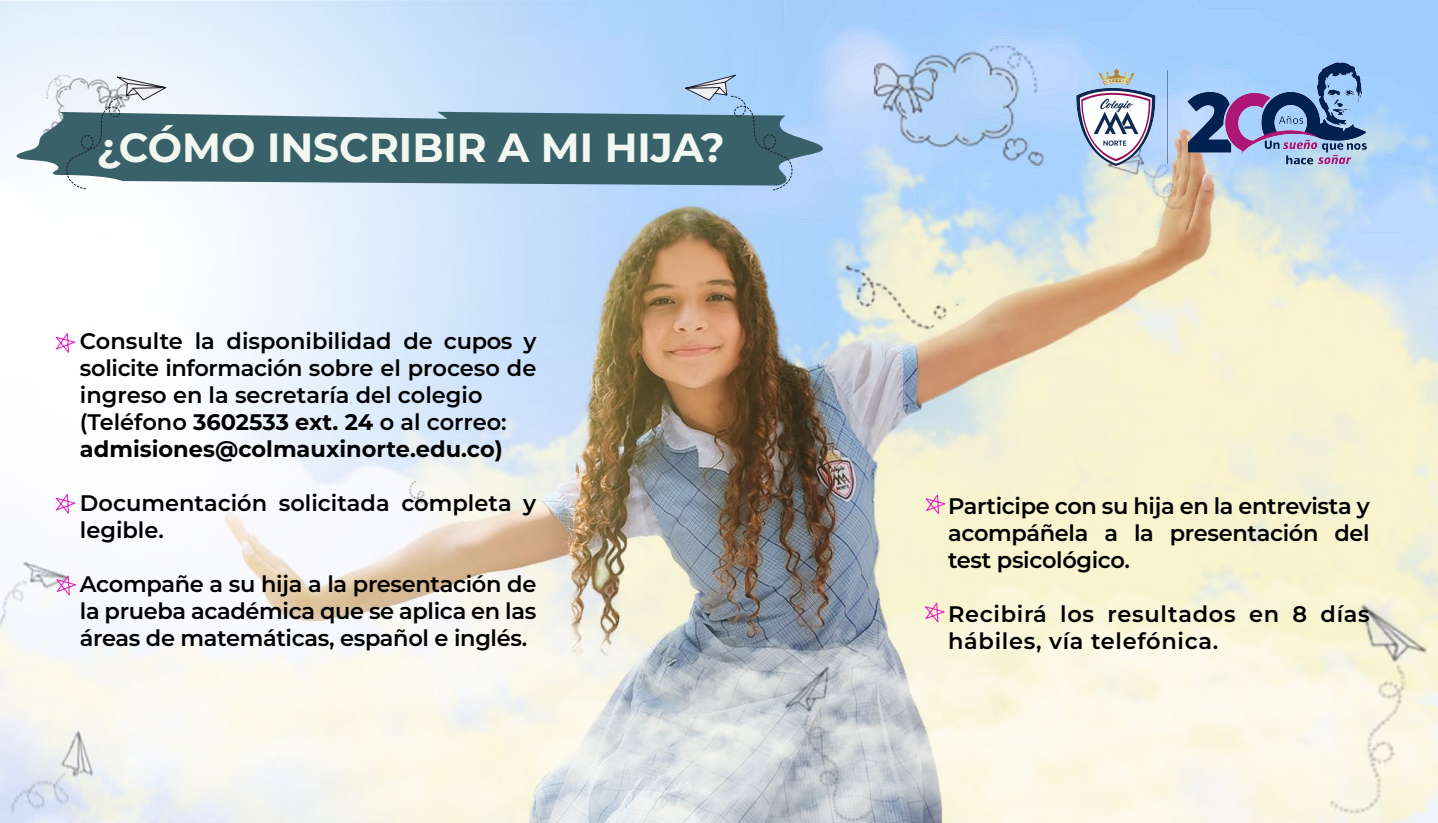
<style>
.page{position:relative;width:1438px;height:823px;background:#fff}
.page>*{position:absolute;margin:0;border:0;box-sizing:border-box;transform-origin:0 0}
.t1{font:700 40.72px "Montserrat";color:#f3f7f2}
.t2{font:600 22.5px/27px "Montserrat";color:#000}
.t3{font:600 22.5px/27px "Montserrat";letter-spacing:.03em;color:#000}
.s1{font-weight:700}
</style>
<div class="page">
<img style="left:0;top:0;width:1438px;height:823px">
<img style="left:1035px;top:45px;width:368px;height:139px">
<svg style="left:53px;top:332px;width:25px;height:24px"></svg>
<svg style="left:53px;top:493px;width:25px;height:23px"></svg>
<svg style="left:923px;top:493px;width:25px;height:24px"></svg>
<svg style="left:922px;top:601px;width:26px;height:24px"></svg>
<svg style="left:15px;top:112px;width:809px;height:74px;background:#547882"></svg>
<svg style="left:65px;top:76px;width:114px;height:113px"></svg>
<svg style="left:672px;top:74px;width:121px;height:116px;background:#688ea3"></svg>
<svg style="left:54px;top:574px;width:25px;height:24px"></svg>
<h1 class="t1" style="left:97px;top:119px;width:629px">¿CÓMO INSCRIBIR A MI HIJA?</h1>
<p class="t2" style="left:80px;top:326px;width:458px">Consulte la disponibilidad de cupos y solicite información sobre el proceso de ingreso en la secretaría del colegio (Teléfono <span class="s1">3602533 ext. 24</span> o al correo: <span class="s1">admisiones@colmauxinorte.edu.co)</span></p>
<p class="t2" style="left:80px;top:488px;width:458px">Documentación solicitada completa y legible.</p>
<p class="t2" style="left:80px;top:569px;width:458px;text-align:justify">Acompañe a su hija a la presentación de la prueba académica que se aplica en las áreas de matemáticas, español e inglés.</p>
<p class="t2" style="left:948px;top:491px;width:423px;text-align:justify">Participe con su hija en la entrevista y acompáñela a la presentación del test psicológico.</p>
<p class="t3" style="left:948px;top:599px;width:423px">Recibirá los resultados en 8 días hábiles, vía telefónica.</p>
</div>
